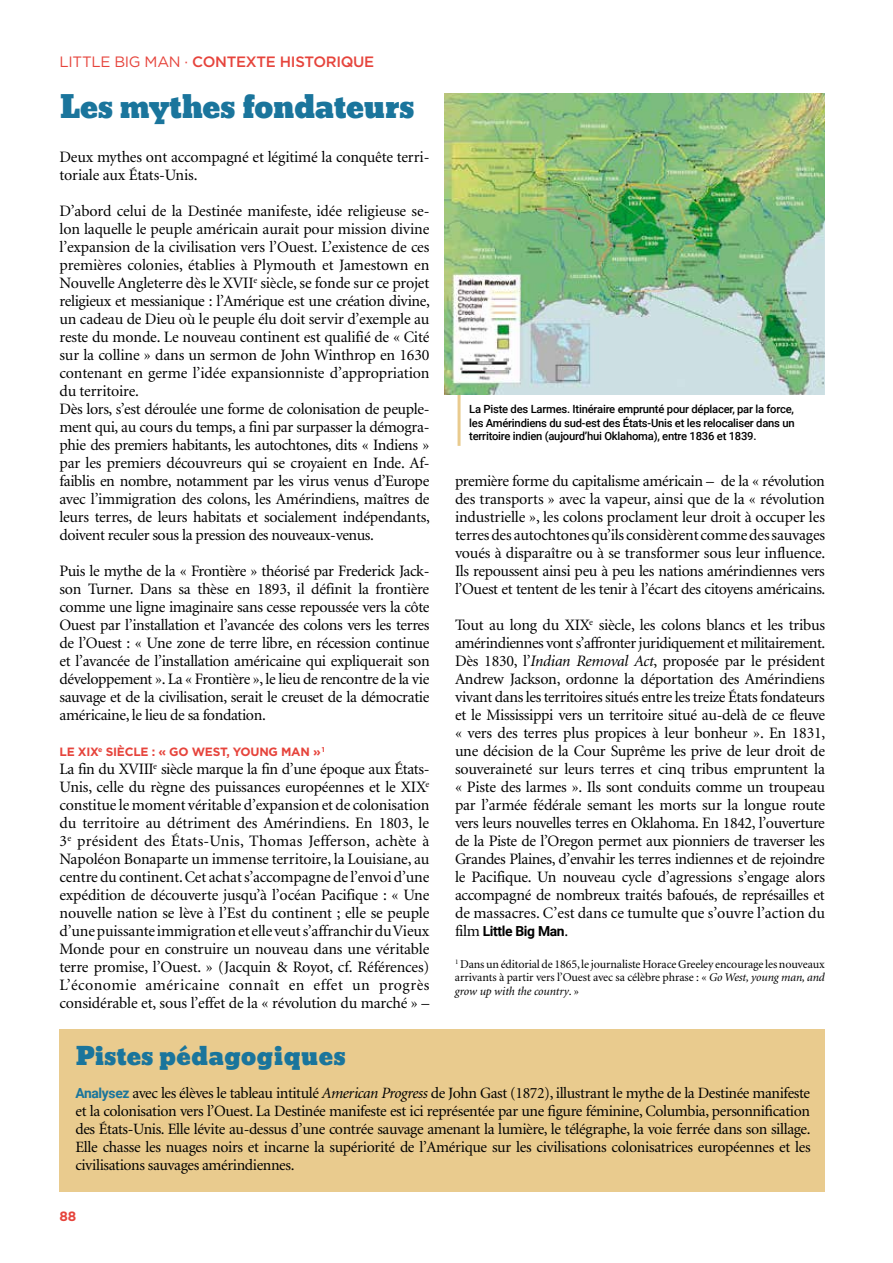
<style>
.page{position:relative;width:893px;height:1263px;background:#fff}
.page>*{position:absolute;margin:0;border:0;box-sizing:border-box;transform-origin:0 0}
.t1{font:30px "Bevan";letter-spacing:-.01em;color:#1a759c}
.t2{font:24px "Bevan";letter-spacing:.02em;color:#1a759c}
.t3{font:15.9px/18px "Minion";letter-spacing:-.015em;color:#000;text-align:justify}
.t4{font:15.75px/18px "Minion";letter-spacing:-.025em;color:#000;text-align:justify}
.t5{font:500 15px "Gotham";letter-spacing:-.02em;color:#e6443c}
.t6{font:700 13.8px "Roboto";letter-spacing:-.025em;color:#000}
.t7{font:700 13.5px "Gotham";color:#e6443c}
.t8{font:12px/13.5px "Minion";letter-spacing:-.01em;color:#000;text-align:justify}
.t9{font:700 12px "Gotham";letter-spacing:-.02em;color:#e6443c}
.t10{font:500 11.25px/13.5px "Roboto";letter-spacing:-.02em;color:#000;text-align:justify}
.s1{font-weight:400}
.s2{font-style:italic}
.s3{font-family:"Minion";font-weight:400;font-size:15.9px}
.s4{font-family:"Roboto";font-weight:700;font-size:13.8px;color:#1a759c}
</style>
<div class="page">
<hr style="left:892px;top:957px;width:1px;height:306px;background:#e9cb8e">
<hr style="left:458px;top:390px;width:3px;height:56px;background:#e9cb8e">
<div style="left:60px;top:1029px;width:765px;height:162px;background:#e9cb8e"></div>
<img style="left:445px;top:94px;width:380px;height:301px">
<p class="t5" style="left:60px;top:53px;width:316px"><span class="s1">LITTLE BIG MAN ·</span> CONTEXTE HISTORIQUE</p>
<h1 class="t1" style="left:60px;top:83px;width:357px">Les mythes fondateurs</h1>
<p class="t3" style="left:60px;top:149px;width:371px">Deux mythes ont accompagné et légitimé la conquête terri&shy;toriale aux États-Unis.</p>
<p class="t3" style="left:60px;top:203px;width:372px;text-align:left">D’abord celui de la Destinée manifeste, idée religieuse se&shy;lon laquelle le peuple américain aurait pour mission divine l’expansion de la civilisation vers l’Ouest. L’existence de ces premières colonies, établies à Plymouth et Jamestown en Nouvelle Angleterre dès le XVII<sup>e</sup> siècle, se fonde sur ce projet religieux et messianique : l’Amérique est une création divine, un cadeau de Dieu où le peuple élu doit servir d’exemple au reste du monde. Le nouveau continent est qualifié de « Cité sur la colline » dans un sermon de John Winthrop en 1630 contenant en germe l’idée expansionniste d’appropriation du territoire.<br>Dès lors, s’est déroulée une forme de colonisation de peuple&shy;ment qui, au cours du temps, a fini par surpasser la démogra&shy;phie des premiers habitants, les autochtones, dits « Indiens » par les premiers découvreurs qui se croyaient en Inde. Af&shy;faiblis en nombre, notamment par les virus venus d’Europe avec l’immigration des colons, les Amérindiens, maîtres de leurs terres, de leurs habitats et socialement indépendants, doivent reculer sous la pression des nouveaux-venus.</p>
<p class="t3" style="left:60px;top:563px;width:372px">Puis le mythe de la « Frontière » théorisé par Frederick Jack&shy;son Turner. Dans sa thèse en 1893, il définit la frontière comme une ligne imaginaire sans cesse repoussée vers la côte Ouest par l’installation et l’avancée des colons vers les terres de l’Ouest : « Une zone de terre libre, en récession continue et l’avancée de l’installation américaine qui expliquerait son développement ». La « Frontière », le lieu de rencontre de la vie sauvage et de la civilisation, serait le creuset de la démocratie américaine, le lieu de sa fondation.</p>
<p class="t9" style="left:60px;top:745px;width:267px">LE XIX<sup>E</sup> SI ÈCLE : « GO WEST, YOUNG MAN » <sup>1</sup></p>
<p class="t3" style="left:60px;top:761px;width:371px">La fin du XVIII<sup>e</sup> siècle marque la fin d’une époque aux États-Unis, celle du règne des puissances européennes et le XIX<sup>e </sup>constitue le moment véritable d’expansion et de colonisation du territoire au détriment des Amérindiens. En 1803, le 3<sup>e</sup> président des États-Unis, Thomas Jefferson, achète à Napoléon Bonaparte un immense territoire, la Louisiane, au centre du continent. Cet achat s’accompagne de l’envoi d’une expédition de découverte jusqu’à l’océan Pacifique : « Une nouvelle nation se lève à l’Est du continent ; elle se peuple d’une puissante immigration et elle veut s’affranchir du Vieux Monde pour en construire un nouveau dans une véritable terre promise, l’Ouest. » (Jacquin &amp; Royot, cf. Références)<br>L’économie américaine connaît en effet un progrès considérable et, sous l’effet de la « révolution du marché » –</p>
<h2 class="t2" style="left:75px;top:1037px;width:272px">Pistes pédagogiques</h2>
<p class="t10" style="left:469px;top:402px;width:327px">La Piste des Larmes. Itinéraire emprunté pour déplacer, par la force, les Amérindiens du sud-est des États-Unis et les relocaliser dans un territoire indien (aujourd’hui Oklahoma), entre 1836 et 1839.</p>
<p class="t3" style="left:455px;top:473px;width:372px">première forme du capitalisme américain – de la « révolution des transports » avec la vapeur, ainsi que de la « révolution industrielle », les colons proclament leur droit à occuper les terres des autochtones qu’ils considèrent comme des sauvages voués à disparaître ou à se transformer sous leur influence.<br>Ils repoussent ainsi peu à peu les nations amérindiennes vers l’Ouest et tentent de les tenir à l’écart des citoyens américains.</p>
<p class="t3" style="left:455px;top:617px;width:372px">Tout au long du XIX<sup>e</sup> siècle, les colons blancs et les tribus amérindiennes vont s’affronter juridiquement et militairement.<br>Dès 1830, l’<span class="s2">Indian Removal Act</span>, proposée par le président Andrew Jackson, ordonne la déportation des Amérindiens vivant dans les territoires situés entre les treize États fondateurs et le Mississippi vers un territoire situé au-delà de ce fleuve « vers des terres plus propices à leur bonheur ». En 1831, une décision de la Cour Suprême les prive de leur droit de souveraineté sur leurs terres et cinq tribus empruntent la « Piste des larmes ». Ils sont conduits comme un troupeau par l’armée fédérale semant les morts sur la longue route vers leurs nouvelles terres en Oklahoma. En 1842, l’ouverture de la Piste de l’Oregon permet aux pionniers de traverser les Grandes Plaines, d’envahir les terres indiennes et de rejoindre le Pacifique. Un nouveau cycle d’agressions s’engage alors accompagné de nombreux traités bafoués, de représailles et de massacres. C’est dans ce tumulte que s’ouvre l’action du</p>
<p class="t6" style="left:455px;top:921px;width:115px"><span class="s3">film</span> Little Big Man<span class="s3">.</span></p>
<p class="t8" style="left:455px;top:957px;width:371px"><sup>1</sup> Dans un éditorial de 1865, le journaliste Horace Greeley encourage les nouveaux arrivants à partir vers l’Ouest avec sa célèbre phrase : « <span class="s2">Go West, young man, and grow up with the country</span>. »</p>
<p class="t4" style="left:75px;top:1085px;width:737px"><span class="s4">Analysez</span> avec les élèves le tableau intitulé <span class="s2">American Progress</span> de John Gast (1872), illustrant le mythe de la Destinée manifeste et la colonisation vers l’Ouest. La Destinée manifeste est ici représentée par une figure féminine, Columbia, personnification des États-Unis. Elle lévite au-dessus d’une contrée sauvage amenant la lumière, le télégraphe, la voie ferrée dans son sillage.<br>Elle chasse les nuages noirs et incarne la supériorité de l’Amérique sur les civilisations colonisatrices européennes et les civilisations sauvages amérindiennes.</p>
<p class="t7" style="left:60px;top:1208px;width:18px">88</p>
</div>
